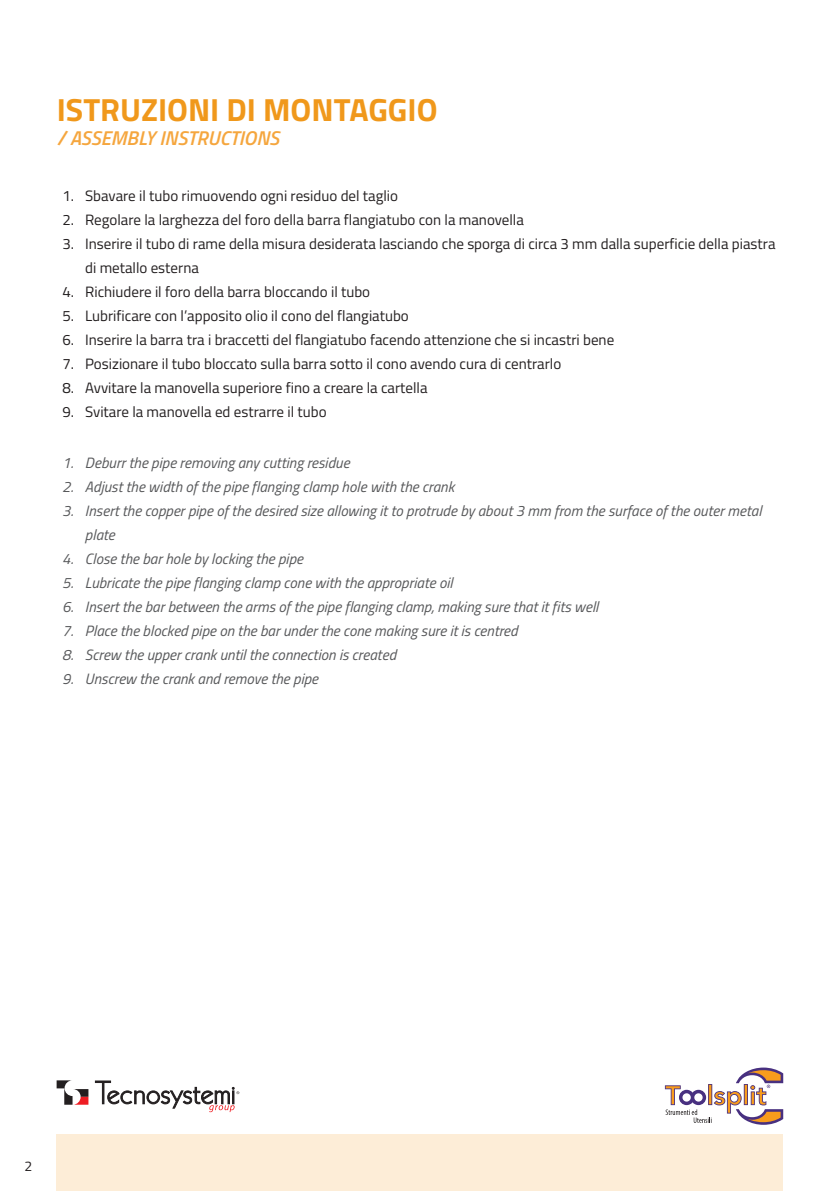
<style>
.page{position:relative;width:840px;height:1191px;background:#fff}
.page>*{position:absolute;margin:0;border:0;box-sizing:border-box;transform-origin:0 0}
.t1{font:700 32px "Titillium Web";color:#f0981b}
.t2{font:italic 600 20px "Titillium Web";color:#f5a63e}
.t3{font:15px/24px "Titillium Web";color:#231f20}
.t4{font:italic 15px/24px "Titillium Web";color:#57585a}
.t5{font:14px "Titillium Web";color:#231f20}
</style>
<div class="page">
<svg style="left:57px;top:1080px;width:31px;height:24px"></svg>
<svg style="left:95px;top:1080px;width:144px;height:32px"></svg>
<svg style="left:664px;top:1067px;width:118px;height:57px"></svg>
<div style="left:57px;top:1134px;width:725px;height:57px;background:#fdedd7"></div>
<p class="t1" style="left:57px;top:86px;width:382px">ISTRUZIONI DI MONTAGGIO</p>
<p class="t2" style="left:57px;top:123px;width:224px">/ ASSEMBLY INSTRUCTIONS</p>
<p class="t3" style="left:62px;top:183px;width:337px">1. Sbavare il tubo rimuovendo ogni residuo del taglio</p>
<p class="t3" style="left:62px;top:207px;width:463px">2. Regolare la larghezza del foro della barra flangiatubo con la manovella</p>
<p class="t3" style="left:85px;top:231px;width:691px;text-indent:-23px">3. Inserire il tubo di rame della misura desiderata lasciando che sporga di circa 3 mm dalla superficie della piastra di metallo esterna</p>
<p class="t3" style="left:62px;top:279px;width:309px">4. Richiudere il foro della barra bloccando il tubo</p>
<p class="t3" style="left:62px;top:303px;width:348px">5. Lubrificare con l’apposito olio il cono del flangiatubo</p>
<p class="t3" style="left:62px;top:327px;width:553px">6. Inserire la barra tra i braccetti del flangiatubo facendo attenzione che si incastri bene</p>
<p class="t3" style="left:62px;top:351px;width:500px">7. Posizionare il tubo bloccato sulla barra sotto il cono avendo cura di centrarlo</p>
<p class="t3" style="left:62px;top:375px;width:366px">8. Avvitare la manovella superiore fino a creare la cartella</p>
<p class="t3" style="left:62px;top:399px;width:265px">9. Svitare la manovella ed estrarre il tubo</p>
<p class="t4" style="left:62px;top:450px;width:289px">1. Deburr the pipe removing any cutting residue</p>
<p class="t4" style="left:62px;top:474px;width:393px">2. Adjust the width of the pipe flanging clamp hole with the crank</p>
<p class="t4" style="left:85px;top:498px;width:677px;text-indent:-23px">3. Insert the copper pipe of the desired size allowing it to protrude by about 3 mm from the surface of the outer metal plate</p>
<p class="t4" style="left:62px;top:546px;width:242px">4. Close the bar hole by locking the pipe</p>
<p class="t4" style="left:62px;top:570px;width:392px">5. Lubricate the pipe flanging clamp cone with the appropriate oil</p>
<p class="t4" style="left:62px;top:594px;width:537px">6. Insert the bar between the arms of the pipe flanging clamp, making sure that it fits well</p>
<p class="t4" style="left:62px;top:618px;width:456px">7. Place the blocked pipe on the bar under the cone making sure it is centred</p>
<p class="t4" style="left:62px;top:642px;width:335px">8. Screw the upper crank until the connection is created</p>
<p class="t4" style="left:62px;top:666px;width:257px">9. Unscrew the crank and remove the pipe</p>
<p class="t5" style="left:24px;top:1156px;width:9px">2</p>
</div>
